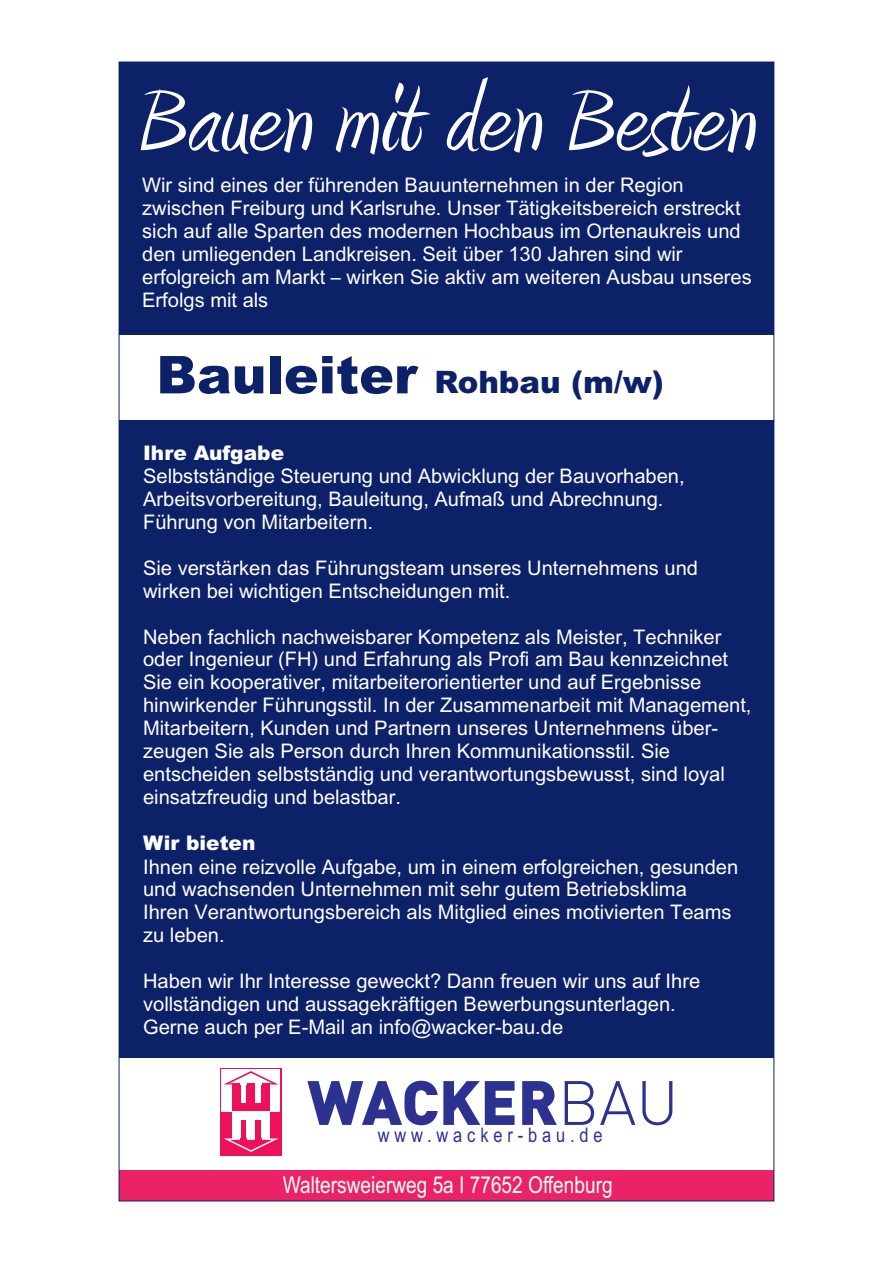
<style>
.page{position:relative;width:893px;height:1263px;background:#fff}
.page>*{position:absolute;margin:0;border:0;box-sizing:border-box;transform-origin:0 0}
.t1{font:115.8px "Amienne";color:#fff}
.t2{font:italic 900 30.9px "Arial";color:#0d2169}
.t3{font:23.25px "Arial Narrow";color:#fff}
.t4{font:20.1px/23px "Arial Unicode MS";color:#fff}
.t5{font:italic 900 20.1px "Arial";color:#fff}
.t6{font:20.1px "Arial Narrow";letter-spacing:.24em;color:#2d3291}
.s1{font-size:52.2px}
</style>
<div class="page">
<div style="left:119px;top:62px;width:655px;height:1139px;background:#0d2169"></div>
<div style="left:119px;top:1058px;width:655px;height:123px;background:#fff"></div>
<div style="left:119px;top:1170px;width:655px;height:31px;background:#eb2265"></div>
<div style="left:220px;top:1068px;width:61px;height:87px;background:#ee1059"></div>
<div style="left:222px;top:1069px;width:58px;height:42px;background:#fff"></div>
<div style="left:247px;top:1083px;width:8px;height:23px;background:#ee1059"></div>
<div style="left:261px;top:1083px;width:9px;height:28px;background:#ee1059"></div>
<div style="left:232px;top:1083px;width:9px;height:28px;background:#ee1059"></div>
<div style="left:232px;top:1103px;width:37px;height:8px;background:#ee1059"></div>
<svg style="left:223px;top:1071px;width:55px;height:14px"></svg>
<div style="left:247px;top:1117px;width:8px;height:23px;background:#fff"></div>
<div style="left:232px;top:1111px;width:9px;height:28px;background:#fff"></div>
<div style="left:261px;top:1111px;width:9px;height:29px;background:#fff"></div>
<div style="left:232px;top:1111px;width:38px;height:8px;background:#fff"></div>
<svg style="left:223px;top:1136px;width:55px;height:16px"></svg>
<svg style="left:307px;top:1081px;width:208px;height:44px"></svg>
<svg style="left:522px;top:1081px;width:35px;height:44px"></svg>
<svg style="left:565px;top:1081px;width:29px;height:44px"></svg>
<svg style="left:600px;top:1081px;width:35px;height:44px"></svg>
<svg style="left:642px;top:1081px;width:30px;height:44px"></svg>
<div style="left:119px;top:336px;width:655px;height:84px;background:#fff"></div>
<h1 class="t1" style="left:137px;top:73px;width:621px">Bauen mit den Besten</h1>
<p class="t4" style="left:142px;top:175px;width:611px">Wir sind eines der führenden Bauunternehmen in der Region zwischen Freiburg und Karlsruhe. Unser Tätigkeitsbereich erstreckt sich auf alle Sparten des modernen Hochbaus im Ortenaukreis und den umliegenden Landkreisen. Seit über 130 Jahren sind wir erfolgreich am Markt – wirken Sie aktiv am weiteren Ausbau unseres Erfolgs mit als</p>
<h2 class="t2" style="left:156px;top:371px;width:509px"><span class="s1">Bauleiter</span> Rohbau (m/w)</h2>
<p class="t5" style="left:143px;top:445px;width:142px">Ihre Aufgabe</p>
<p class="t4" style="left:143px;top:489px;width:522px">Arbeitsvorbereitung, Bauleitung, Aufmaß und Abrechnung.<br>Führung von Mitarbeitern.</p>
<p class="t4" style="left:143px;top:558px;width:556px">Sie verstärken das Führungsteam unseres Unternehmens und wirken bei wichtigen Entscheidungen mit.</p>
<p class="t4" style="left:143px;top:627px;width:610px">Neben fachlich nachweisbarer Kompetenz als Meister, Techniker oder Ingenieur (FH) und Erfahrung als Profi am Bau kennzeichnet Sie ein kooperativer, mitarbeiterorientierter und auf Ergebnisse hinwirkender Führungsstil. In der Zusammenarbeit mit Management, Mitarbeitern, Kunden und Partnern unseres Unternehmens über&shy;zeugen Sie als Person durch Ihren Kommunikationsstil. Sie entscheiden selbstständig und verantwortungsbewusst, sind loyal einsatzfreudig und belastbar.</p>
<p class="t5" style="left:143px;top:835px;width:114px">Wir bieten</p>
<p class="t4" style="left:143px;top:857px;width:597px">Ihnen eine reizvolle Aufgabe, um in einem erfolgreichen, gesunden und wachsenden Unternehmen mit sehr gutem Betriebsklima<br>Ihren Verantwortungsbereich als Mitglied eines motivierten Teams zu leben.</p>
<p class="t4" style="left:143px;top:971px;width:559px">Haben wir Ihr Interesse geweckt? Dann freuen wir uns auf Ihre vollständigen und aussagekräftigen Bewerbungsunterlagen.<br>Gerne auch per E-Mail an info@wacker-bau.de</p>
<p class="t4" style="left:143px;top:467px;width:543px">Selbstständige Steuerung und Abwicklung der Bauvorhaben,</p>
<p class="t6" style="left:378px;top:1127px;width:227px">www.wacker-bau.de</p>
<p class="t3" style="left:283px;top:1176px;width:331px">Waltersweierweg 5a I 77652 Offenburg</p>
</div>
